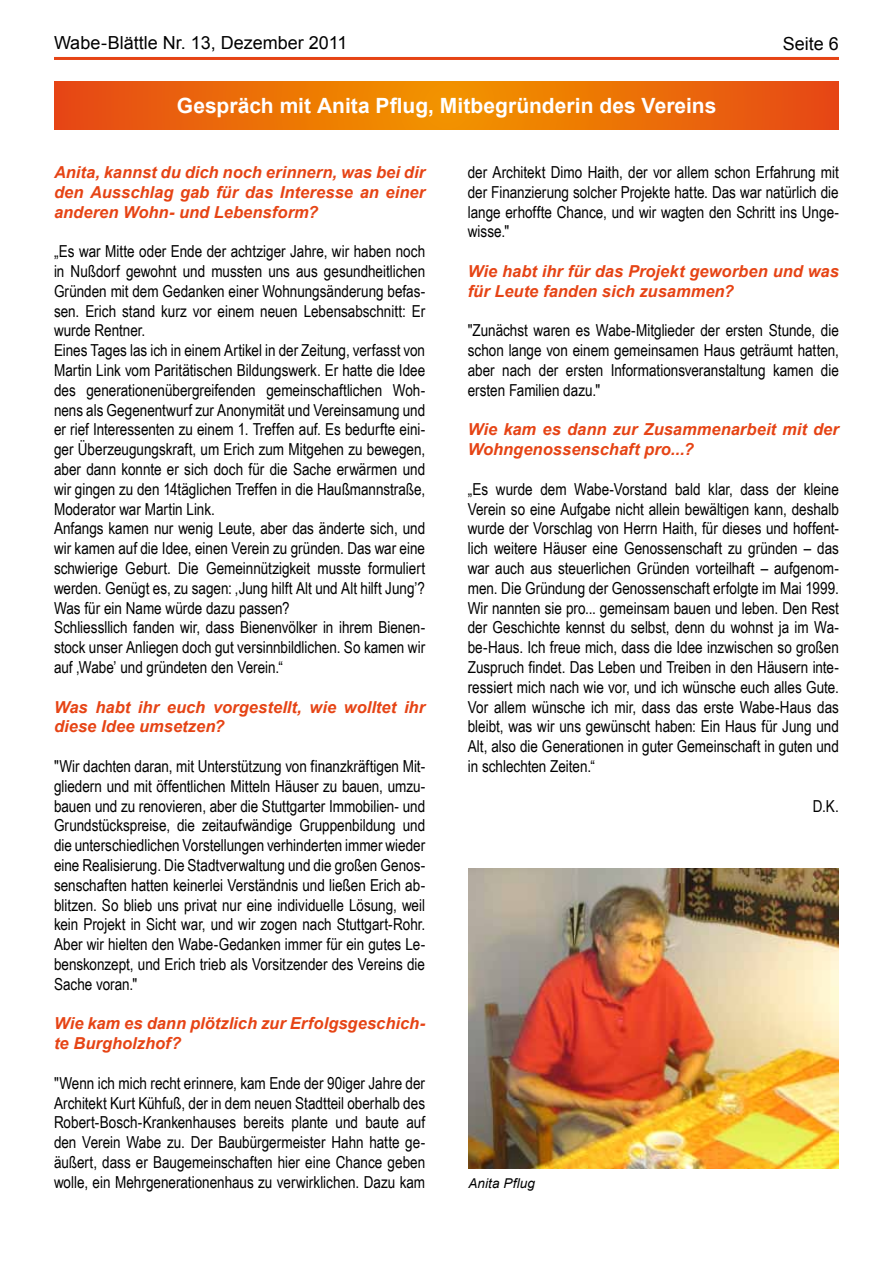
<style>
.page{position:relative;width:893px;height:1263px;background:#fff}
.page>*{position:absolute;margin:0;border:0;box-sizing:border-box;transform-origin:0 0}
.t1{font:700 21px "Arial";color:#fff}
.t2{font:18px "Arial";color:#000}
.t3{font:16.5px/19.8px "Arial Narrow";color:#000;text-align:justify}
.t4{font:italic 700 16.5px/19.8px "Arial";color:#e64415}
.t5{font:italic 13.5px "Arial";letter-spacing:.01em;color:#000}
</style>
<div class="page">
<svg style="left:55px;top:81px;width:783px;height:49px;background:#eb6e08"></svg>
<img style="left:469px;top:868px;width:369px;height:301px">
<hr style="left:54px;top:57px;width:785px;height:3px;background:#e64415">
<p class="t2" style="left:54px;top:30px;width:295px">Wabe-Blättle Nr. 13, Dezember 2011</p>
<p class="t2" style="left:783px;top:32px;width:58px">Seite 6</p>
<p class="t1" style="left:177px;top:92px;width:541px">Gespräch mit Anita Pflug, Mitbegründerin des Vereins</p>
<p class="t4" style="left:54px;top:163px;width:373px;text-align:justify">Anita, kannst du dich noch erinnern, was bei dir den Ausschlag gab für das Interesse an einer anderen Wohn- und Lebensform?</p>
<p class="t3" style="left:54px;top:241px;width:373px;text-align:left">„Es war Mitte oder Ende der achtziger Jahre, wir haben noch in Nußdorf gewohnt und mussten uns aus gesundheitlichen Gründen mit dem Gedanken einer Wohnungsänderung befas&shy;sen. Erich stand kurz vor einem neuen Lebensabschnitt: Er wurde Rentner.<br>Eines Tages las ich in einem Artikel in der Zeitung, verfasst von Martin Link vom Paritätischen Bildungswerk. Er hatte die Idee des generationenübergreifenden gemeinschaftlichen Woh&shy;nens als Gegenentwurf zur Anonymität und Vereinsamung und er rief Interessenten zu einem 1. Treffen auf. Es bedurfte eini&shy;ger Überzeugungskraft, um Erich zum Mitgehen zu bewegen, aber dann konnte er sich doch für die Sache erwärmen und wir gingen zu den 14täglichen Treffen in die Haußmannstraße, Moderator war Martin Link.<br>Anfangs kamen nur wenig Leute, aber das änderte sich, und wir kamen auf die Idee, einen Verein zu gründen. Das war eine schwierige Geburt. Die Gemeinnützigkeit musste formuliert werden. Genügt es, zu sagen: ‚Jung hilft Alt und Alt hilft Jung’?<br>Was für ein Name würde dazu passen?<br>Schliessllich fanden wir, dass Bienenvölker in ihrem Bienen&shy;stock unser Anliegen doch gut versinnbildlichen. So kamen wir auf ‚Wabe’ und gründeten den Verein.“</p>
<p class="t4" style="left:54px;top:697px;width:373px">Was habt ihr euch vorgestellt, wie wolltet ihr diese Idee umsetzen?</p>
<p class="t3" style="left:54px;top:756px;width:373px">"Wir dachten daran, mit Unterstützung von finanzkräftigen Mit&shy;gliedern und mit öffentlichen Mitteln Häuser zu bauen, umzu&shy;bauen und zu renovieren, aber die Stuttgarter Immobilien- und Grundstückspreise, die zeitaufwändige Gruppenbildung und die unterschiedlichen Vorstellungen verhinderten immer wieder eine Realisierung. Die Stadtverwaltung und die großen Genos&shy;senschaften hatten keinerlei Verständnis und ließen Erich ab&shy;blitzen. So blieb uns privat nur eine individuelle Lösung, weil kein Projekt in Sicht war, und wir zogen nach Stuttgart-Rohr.<br>Aber wir hielten den Wabe-Gedanken immer für ein gutes Le&shy;benskonzept, und Erich trieb als Vorsitzender des Vereins die Sache voran."</p>
<p class="t4" style="left:54px;top:1014px;width:373px">Wie kam es dann plötzlich zur Erfolgsgeschich&shy;te Burgholzhof?</p>
<p class="t3" style="left:54px;top:1072px;width:373px">"Wenn ich mich recht erinnere, kam Ende der 90iger Jahre der Architekt Kurt Kühfuß, der in dem neuen Stadtteil oberhalb des Robert-Bosch-Krankenhauses bereits plante und baute auf den Verein Wabe zu. Der Baubürgermeister Hahn hatte ge&shy;äußert, dass er Baugemeinschaften hier eine Chance geben wolle, ein Mehrgenerationenhaus zu verwirklichen. Dazu kam</p>
<p class="t3" style="left:468px;top:162px;width:373px">der Architekt Dimo Haith, der vor allem schon Erfahrung mit der Finanzierung solcher Projekte hatte. Das war natürlich die lange erhoffte Chance, und wir wagten den Schritt ins Unge&shy;wisse."</p>
<p class="t4" style="left:468px;top:262px;width:373px">Wie habt ihr für das Projekt geworben und was für Leute fanden sich zusammen?</p>
<p class="t3" style="left:468px;top:320px;width:373px">"Zunächst waren es Wabe-Mitglieder der ersten Stunde, die schon lange von einem gemeinsamen Haus geträumt hatten, aber nach der ersten Informationsveranstaltung kamen die ersten Familien dazu."</p>
<p class="t4" style="left:468px;top:420px;width:373px">Wie kam es dann zur Zusammenarbeit mit der<br>Wohngenossenschaft pro...?</p>
<p class="t3" style="left:468px;top:478px;width:373px">„Es wurde dem Wabe-Vorstand bald klar, dass der kleine Verein so eine Aufgabe nicht allein bewältigen kann, deshalb wurde der Vorschlag von Herrn Haith, für dieses und hoffent&shy;lich weitere Häuser eine Genossenschaft zu gründen – das war auch aus steuerlichen Gründen vorteilhaft – aufgenom&shy;men. Die Gründung der Genossenschaft erfolgte im Mai 1999.<br>Wir nannten sie pro... gemeinsam bauen und leben. Den Rest der Geschichte kennst du selbst, denn du wohnst ja im Wa&shy;be-Haus. Ich freue mich, dass die Idee inzwischen so großen Zuspruch findet. Das Leben und Treiben in den Häusern inte&shy;ressiert mich nach wie vor, und ich wünsche euch alles Gute.<br>Vor allem wünsche ich mir, dass das erste Wabe-Haus das bleibt, was wir uns gewünscht haben: Ein Haus für Jung und Alt, also die Generationen in guter Gemeinschaft in guten und in schlechten Zeiten.“</p>
<p class="t3" style="left:813px;top:795px;width:28px">D.K.</p>
<p class="t5" style="left:468px;top:1174px;width:68px">Anita Pflug</p>
</div>
